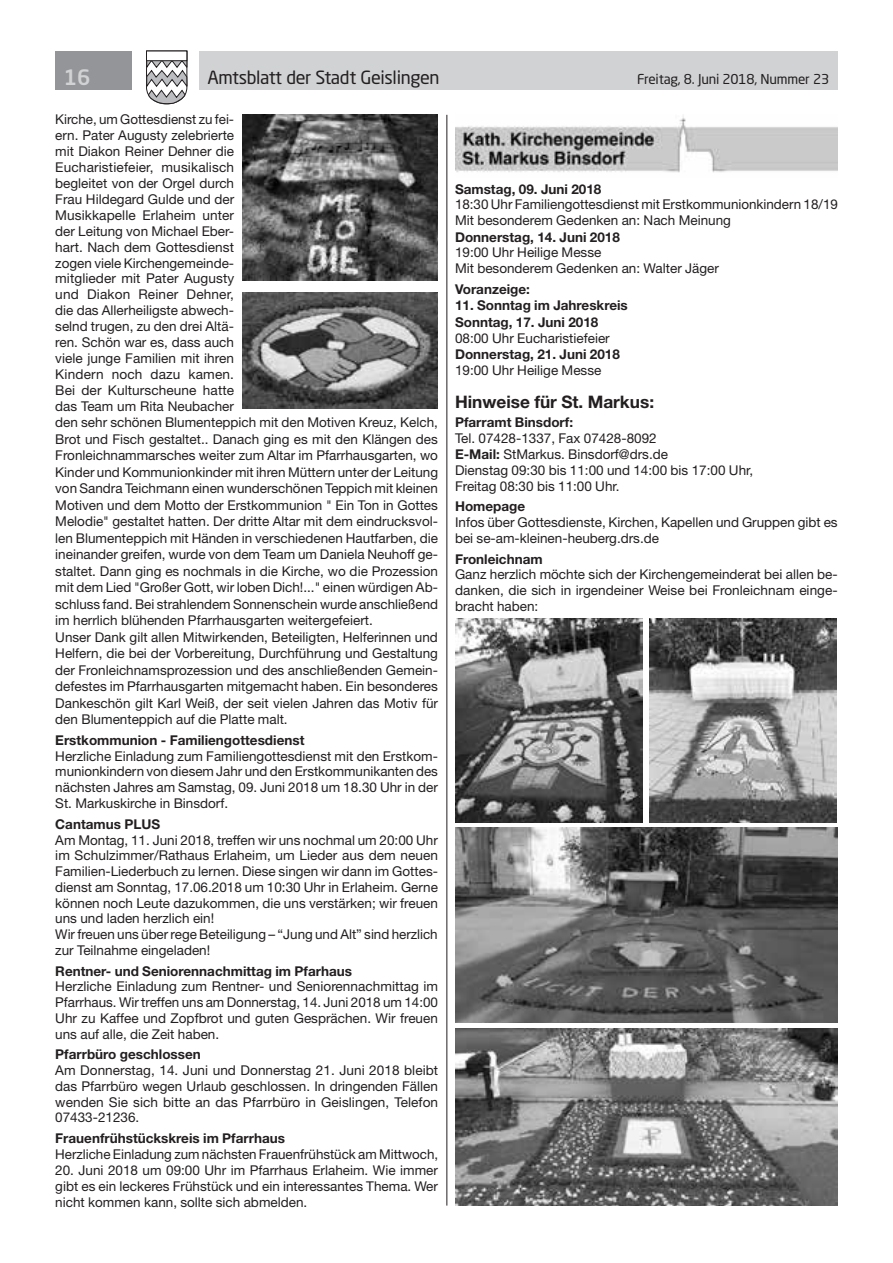
<style>
.page{position:relative;width:893px;height:1263px;background:#fff}
.page>*{position:absolute;margin:0;border:0;box-sizing:border-box;transform-origin:0 0}
.t1{font:500 21px "Neo Sans Std";color:#d1d2d4}
.t2{font:18px "Neo Sans Std";letter-spacing:-.02em;color:#231f20}
.t3{font:700 17.25px "Helvetica Neue LT Std";color:#231f20}
.t4{font:13.5px/16.2px "Helvetica Neue LT Std";color:#231f20}
.t5{font:700 13.5px/16.5px "Helvetica Neue LT Std";color:#231f20}
.t6{font:13.5px "Neo Sans Std";letter-spacing:-.015em;color:#231f20}
.s1{font-weight:700}
</style>
<div class="page">
<div style="left:199px;top:51px;width:639px;height:38px;background:#d1d2d4"></div>
<div style="left:55px;top:51px;width:77px;height:38px;background:#939598"></div>
<svg style="left:146px;top:50px;width:42px;height:55px"></svg>
<div style="left:146px;top:51px;width:41px;height:10px;background:#fff;border:1px solid #231f20"></div>
<hr style="left:446px;top:115px;width:1px;height:1090px;background:#231f20">
<img style="left:455px;top:115px;width:383px;height:58px">
<img style="left:456px;top:618px;width:187px;height:204px">
<img style="left:650px;top:618px;width:187px;height:204px">
<img style="left:455px;top:828px;width:383px;height:195px">
<img style="left:455px;top:1028px;width:383px;height:177px">
<img style="left:243px;top:115px;width:195px;height:166px">
<img style="left:243px;top:292px;width:195px;height:116px">
<h1 class="t1" style="left:64px;top:64px;width:28px">16</h1>
<h2 class="t2" style="left:207px;top:66px;width:234px">Amtsblatt der Stadt Geislingen</h2>
<p class="t6" style="left:637px;top:71px;width:194px">Freitag, 8. Juni 2018, Nummer 23</p>
<p class="t4" style="left:55px;top:111px;width:384px">Kirche, um Gottesdienst zu fei-<br>ern. Pater Augusty zelebrierte<br>mit Diakon Reiner Dehner die<br>Eucharistiefeier, musikalisch<br>begleitet von der Orgel durch<br>Frau Hildegard Gulde und der<br>Musikkapelle Erlaheim unter<br>der Leitung von Michael Eber-<br>hart. Nach dem Gottesdienst<br>zogen viele Kirchengemeinde-<br>mitglieder mit Pater Augusty<br>und Diakon Reiner Dehner,<br>die das Allerheiligste abwech-<br>selnd trugen, zu den drei Altä-<br>ren. Schön war es, dass auch<br>viele junge Familien mit ihren<br>Kindern noch dazu kamen.<br>Bei der Kulturscheune hatte<br>das Team um Rita Neubacher<br>den sehr schönen Blumenteppich mit den Motiven Kreuz, Kelch, Brot und Fisch gestaltet.. Danach ging es mit den Klängen des Fronleichnammarsches weiter zum Altar im Pfarrhausgarten, wo Kinder und Kommunionkinder mit ihren Müttern unter der Leitung von Sandra Teichmann einen wunderschönen Teppich mit kleinen Motiven und dem Motto der Erstkommunion " Ein Ton in Gottes Melodie" gestaltet hatten. Der dritte Altar mit dem eindrucksvol&shy;len Blumenteppich mit Händen in verschiedenen Hautfarben, die ineinander greifen, wurde von dem Team um Daniela Neuhoff ge&shy;staltet. Dann ging es nochmals in die Kirche, wo die Prozession mit dem Lied "Großer Gott, wir loben Dich!..." einen würdigen Ab&shy;schluss fand. Bei strahlendem Sonnenschein wurde anschließend im herrlich blühenden Pfarrhausgarten weitergefeiert.<br>Unser Dank gilt allen Mitwirkenden, Beteiligten, Helferinnen und Helfern, die bei der Vorbereitung, Durchführung und Gestaltung der Fronleichnamsprozession und des anschließenden Gemein&shy;defestes im Pfarrhausgarten mitgemacht haben. Ein besonderes Dankeschön gilt Karl Weiß, der seit vielen Jahren das Motiv für den Blumenteppich auf die Platte malt.</p>
<p class="t5" style="left:55px;top:732px;width:251px">Erstkommunion - Familiengottesdienst</p>
<p class="t4" style="left:55px;top:748px;width:384px;line-height:15.8px;text-align:justify">Herzliche Einladung zum Familiengottesdienst mit den Erstkom&shy;munionkindern von diesem Jahr und den Erstkommunikanten des nächsten Jahres am Samstag, 09. Juni 2018 um 18.30 Uhr in der St. Markuskirche in Binsdorf.</p>
<p class="t5" style="left:55px;top:815px;width:106px">Cantamus PLUS</p>
<p class="t4" style="left:55px;top:832px;width:384px;line-height:15.8px">Am Montag, 11. Juni 2018, treffen wir uns nochmal um 20:00 Uhr im Schulzimmer/Rathaus Erlaheim, um Lieder aus dem neuen Familien-Liederbuch zu lernen. Diese singen wir dann im Gottes&shy;dienst am Sonntag, 17.06.2018 um 10:30 Uhr in Erlaheim. Gerne können noch Leute dazukommen, die uns verstärken; wir freuen uns und laden herzlich ein!<br>Wir freuen uns über rege Beteiligung – “Jung und Alt” sind herzlich zur Teilnahme eingeladen!</p>
<p class="t5" style="left:55px;top:962px;width:298px">Rentner- und Seniorennachmittag im Pfarhaus</p>
<p class="t4" style="left:55px;top:978px;width:384px;line-height:15.8px;text-align:justify">Herzliche Einladung zum Rentner- und Seniorennachmittag im Pfarrhaus. Wir treffen uns am Donnerstag, 14. Juni 2018 um 14:00<br>Uhr zu Kaffee und Zopfbrot und guten Gesprächen. Wir freuen uns auf alle, die Zeit haben.</p>
<p class="t5" style="left:55px;top:1046px;width:147px">Pfarrbüro geschlossen</p>
<p class="t4" style="left:55px;top:1062px;width:384px;line-height:15.8px;text-align:justify">Am Donnerstag, 14. Juni und Donnerstag 21. Juni 2018 bleibt das Pfarrbüro wegen Urlaub geschlossen. In dringenden Fällen wenden Sie sich bitte an das Pfarrbüro in Geislingen, Telefon 07433-21236.</p>
<p class="t5" style="left:55px;top:1130px;width:231px">Frauenfrühstückskreis im Pfarrhaus</p>
<p class="t4" style="left:55px;top:1146px;width:384px">Herzliche Einladung zum nächsten Frauenfrühstück am Mittwoch,</p>
<p class="t4" style="left:55px;top:1161px;width:384px;text-align:justify">20. Juni 2018 um 09:00 Uhr im Pfarrhaus Erlaheim. Wie immer gibt es ein leckeres Frühstück und ein interessantes Thema. Wer nicht kommen kann, sollte sich abmelden.</p>
<p class="t5" style="left:455px;top:180px;width:148px">Samstag, 09. Juni 2018</p>
<p class="t4" style="left:455px;top:196px;width:384px;line-height:15.8px">18:30 Uhr Familiengottesdienst mit Erstkommunionkindern 18/19<br>Mit besonderem Gedenken an: Nach Meinung</p>
<p class="t5" style="left:455px;top:228px;width:166px">Donnerstag, 14. Juni 2018</p>
<p class="t4" style="left:455px;top:244px;width:265px;line-height:15.8px">19:00 Uhr Heilige Messe<br>Mit besonderem Gedenken an: Walter Jäger</p>
<p class="t5" style="left:455px;top:280px;width:77px">Voranzeige:</p>
<p class="t5" style="left:455px;top:297px;width:174px">11. Sonntag im Jahreskreis<br>Sonntag, 17. Juni 2018</p>
<p class="t4" style="left:455px;top:330px;width:156px">08:00 Uhr Eucharistiefeier</p>
<p class="t5" style="left:455px;top:346px;width:166px">Donnerstag, 21. Juni 2018</p>
<p class="t4" style="left:455px;top:362px;width:148px">19:00 Uhr Heilige Messe</p>
<p class="t3" style="left:455px;top:391px;width:201px">Hinweise für St. Markus:</p>
<p class="t5" style="left:455px;top:413px;width:120px">Pfarramt Binsdorf:</p>
<p class="t4" style="left:455px;top:430px;width:300px">Tel. 07428-1337, Fax 07428-8092<br><span class="s1">E-Mail:</span> StMarkus. Binsdorf@drs.de<br>Dienstag 09:30 bis 11:00 und 14:00 bis 17:00 Uhr, Freitag 08:30 bis 11:00 Uhr.</p>
<p class="t5" style="left:455px;top:498px;width:72px">Homepage</p>
<p class="t4" style="left:455px;top:514px;width:384px;line-height:15.8px">Infos über Gottesdienste, Kirchen, Kapellen und Gruppen gibt es bei se-am-kleinen-heuberg.drs.de</p>
<p class="t5" style="left:455px;top:550px;width:89px">Fronleichnam</p>
<p class="t4" style="left:455px;top:566px;width:384px;line-height:15.8px;text-align:justify">Ganz herzlich möchte sich der Kirchengemeinderat bei allen be&shy;danken, die sich in irgendeiner Weise bei Fronleichnam einge&shy;bracht haben:</p>
</div>
